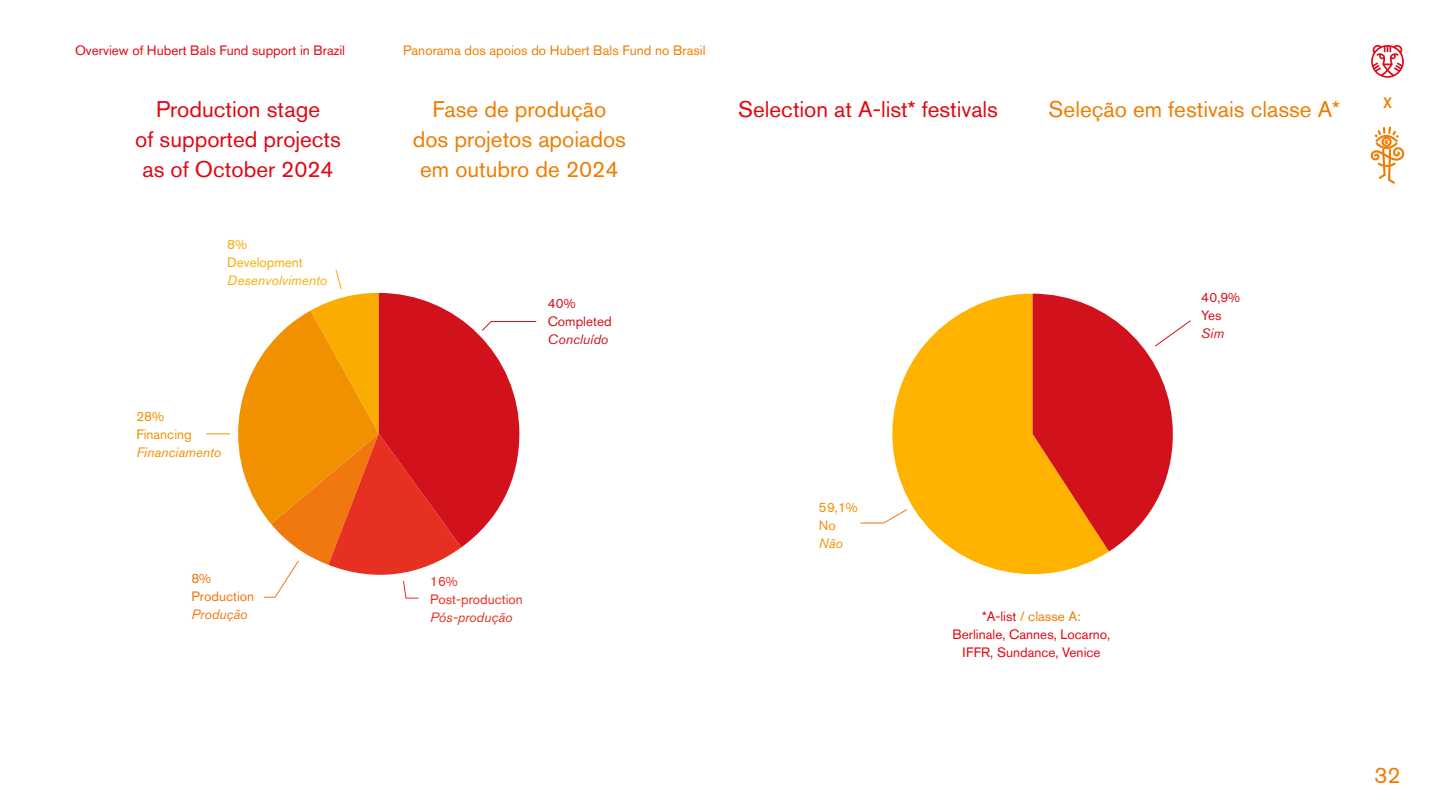
<style>
.page{position:relative;width:1440px;height:810px;background:#fff}
.page>*{position:absolute;margin:0;border:0;box-sizing:border-box;transform-origin:0 0}
.t1{font:22.5px/30px "Akzidenz Grotesk Pro";color:#ef7d00;text-align:center}
.t2{font:22.5px/30px "Akzidenz Grotesk Pro";color:#e30613;text-align:center}
.t3{font:13.5px/18px "Akzidenz Grotesk Pro";color:#e30613;text-align:center}
.t4{font:13.5px "Akzidenz Grotesk Pro";color:#ef7d00}
.t5{font:13.5px/18px "Akzidenz Grotesk Pro";color:#d1121c}
.t6{font:13.5px/18px "Akzidenz Grotesk Pro";color:#f29100}
.t7{font:13.5px/18px "Akzidenz Grotesk Pro";color:#e63021}
.t8{font:italic 13.5px "Akzidenz Grotesk Pro";color:#f29100}
.t9{font:italic 13.5px "Akzidenz Grotesk Pro";color:#faad00}
.t10{font:13.5px/18px "Akzidenz Grotesk Pro";color:#faad00}
.t11{font:italic 13.5px "Akzidenz Grotesk Pro";color:#d1121c}
.t12{font:italic 13.5px "Akzidenz Grotesk Pro";color:#e63021}
.t13{font:13.5px/18px "Akzidenz Grotesk Pro";color:#f0780f}
.t14{font:italic 13.5px "Akzidenz Grotesk Pro";color:#f0780f}
.s1{color:#ef7d00}
</style>
<div class="page">
<svg style="left:1371px;top:45px;width:33px;height:33px"></svg>
<svg style="left:1370px;top:127px;width:34px;height:57px"></svg>
<svg style="left:206px;top:269px;width:331px;height:330px"></svg>
<svg style="left:860px;top:522px;width:13px;height:2px"></svg>
<svg style="left:873px;top:294px;width:235px;height:281px;fill:#ffb300"></svg>
<svg style="left:1033px;top:294px;width:158px;height:258px"></svg>
<p class="t3" style="left:75px;top:41px;width:272px">Overview of Hubert Bals Fund support in Brazil</p>
<p class="t4" style="left:403px;top:42px;width:304px">Panorama dos apoios do Hubert Bals Fund no Brasil</p>
<h1 class="t2" style="left:156px;top:94px;width:166px">Production stage</h1>
<h1 class="t2" style="left:738px;top:94px;width:261px">Selection at A-list* festivals</h1>
<h1 class="t1" style="left:1049px;top:94px;width:293px">Seleção em festivais classe A*</h1>
<h1 class="t2" style="left:135px;top:124px;width:207px">of supported projects as of October 2024</h1>
<h1 class="t1" style="left:413px;top:94px;width:215px">Fase de produção dos projetos apoiados em outubro de 2024</h1>
<p class="t10" style="left:227px;top:236px;width:77px">8%<br>Development</p>
<p class="t9" style="left:227px;top:272px;width:101px">Desenvolvimento</p>
<p class="t6" style="left:136px;top:407px;width:57px">28%<br>Financing</p>
<p class="t8" style="left:136px;top:443px;width:86px">Financiamento</p>
<p class="t13" style="left:191px;top:569px;width:64px">8%<br>Production</p>
<p class="t14" style="left:191px;top:605px;width:58px">Produção</p>
<p class="t5" style="left:548px;top:294px;width:66px">40%<br>Completed</p>
<p class="t11" style="left:548px;top:331px;width:62px">Concluído</p>
<p class="t7" style="left:430px;top:572px;width:94px">16%<br>Post-production</p>
<p class="t12" style="left:430px;top:609px;width:84px">Pós-produção</p>
<p class="t6" style="left:819px;top:498px;width:41px">59,1%<br>No</p>
<p class="t8" style="left:819px;top:534px;width:25px">Não</p>
<p class="t5" style="left:1201px;top:289px;width:41px">40,9%<br>Yes</p>
<p class="t11" style="left:1201px;top:325px;width:24px">Sim</p>
<p class="t3" style="left:953px;top:607px;width:159px">*A-list <span class="s1">/ classe A:<br></span>Berlinale, Cannes, Locarno,<br>IFFR, Sundance, Venice</p>
<h1 class="t1" style="left:1383px;top:85px;width:10px">x</h1>
<h1 class="t1" style="left:1374px;top:760px;width:28px">32</h1>
</div>
